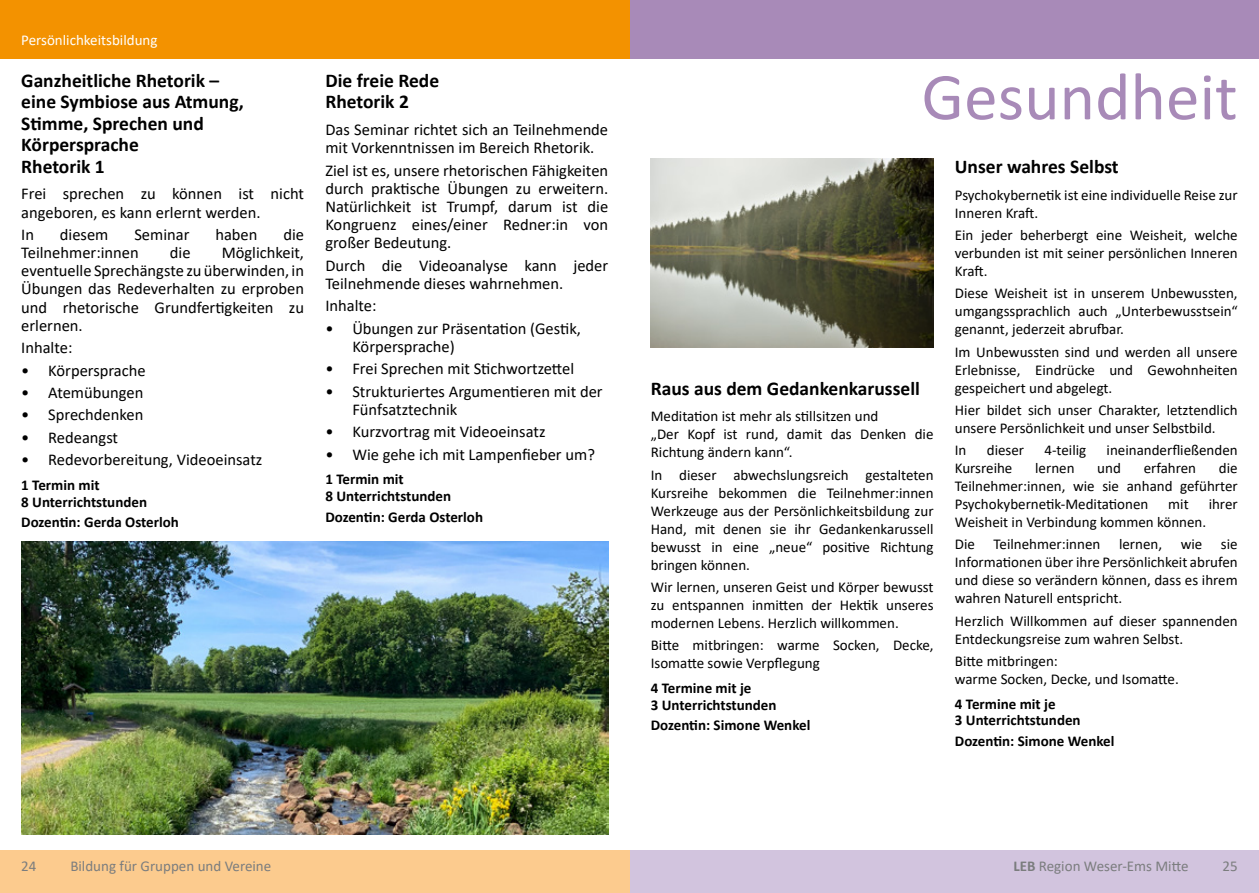
<style>
.page{position:relative;width:1259px;height:893px;background:#fff}
.page>*{position:absolute;margin:0;border:0;box-sizing:border-box;transform-origin:0 0}
.t1{font:67.5px "Calibri";color:#a88ab8}
.t2{font:700 19.5px/21.5px "Calibri";color:#000}
.t3{font:16.5px/18.1px "Calibri";color:#000}
.t4{font:15px/18px "Calibri";color:#000}
.t5{font:700 15px/16.5px "Calibri";color:#000}
.t6{font:15px "Calibri";color:#7b7d7e}
.t7{font:15px "Calibri";color:#fff}
.s1{font-weight:700}
</style>
<div class="page">
<div style="left:629px;top:850px;width:630px;height:43px;background:#d2c4de"></div>
<div style="left:629px;top:0;width:630px;height:58px;background:#a88ab8"></div>
<img style="left:651px;top:159px;width:282px;height:188px">
<div style="left:0;top:850px;width:629px;height:43px;background:#fccb8e"></div>
<div style="left:0;top:0;width:629px;height:58px;background:#f39200"></div>
<img style="left:21px;top:542px;width:587px;height:293px">
<p class="t7" style="left:21px;top:30px;width:138px">Persönlichkeitsbildung</p>
<h2 class="t2" style="left:21px;top:69px;width:224px">Ganzheitliche Rhetorik – eine Symbiose aus Atmung,<br>Stimme, Sprechen und<br>Körpersprache<br>Rhetorik 1</h2>
<p class="t3" style="left:21px;top:184px;width:284px">Frei sprechen zu können ist nicht angeboren, es kann erlernt werden.</p>
<p class="t3" style="left:21px;top:225px;width:14px">In</p>
<p class="t3" style="left:60px;top:225px;width:50px">diesem</p>
<p class="t3" style="left:134px;top:225px;width:57px">Seminar</p>
<p class="t3" style="left:215px;top:225px;width:44px">haben</p>
<p class="t3" style="left:283px;top:225px;width:22px">die</p>
<p class="t3" style="left:21px;top:243px;width:119px">Teilnehmer:innen</p>
<p class="t3" style="left:170px;top:243px;width:22px">die</p>
<p class="t3" style="left:21px;top:243px;width:284px;text-align:justify;text-indent:200px">Möglichkeit, eventuelle Sprechängste zu überwinden, in Übungen das Redeverhalten zu erproben und rhetorische Grundfertigkeiten zu erlernen.</p>
<p class="t3" style="left:21px;top:338px;width:53px">Inhalte:</p>
<p class="t3" style="left:21px;top:361px;width:126px">• Körpersprache</p>
<p class="t3" style="left:21px;top:383px;width:124px">• Atemübungen</p>
<p class="t3" style="left:21px;top:405px;width:124px">• Sprechdenken</p>
<p class="t3" style="left:21px;top:428px;width:98px">• Redeangst</p>
<p class="t3" style="left:21px;top:450px;width:243px">• Redevorbereitung, Videoeinsatz</p>
<p class="t5" style="left:21px;top:477px;width:127px">1 Termin mit<br>8 Unterrichtstunden</p>
<p class="t5" style="left:21px;top:514px;width:159px">Dozentin: Gerda Osterloh</p>
<h2 class="t2" style="left:325px;top:69px;width:115px">Die freie Rede<br>Rhetorik 2</h2>
<p class="t3" style="left:325px;top:120px;width:284px">Das Seminar richtet sich an Teilnehmende mit Vorkenntnissen im Bereich Rhetorik.</p>
<p class="t3" style="left:325px;top:161px;width:284px;text-align:justify">Ziel ist es, unsere rhetorischen Fähigkeiten durch praktische Übungen zu erweitern.<br>Natürlichkeit ist Trumpf, darum ist die Kongruenz eines/einer Redner:in von großer Bedeutung.</p>
<p class="t3" style="left:325px;top:256px;width:284px">Durch die Videoanalyse kann jeder<br>Teilnehmende dieses wahrnehmen.</p>
<p class="t3" style="left:325px;top:296px;width:53px">Inhalte:</p>
<p class="t3" style="left:352px;top:319px;width:230px;text-indent:-27px">• Übungen zur Präsentation (Gestik,<br>Körpersprache)</p>
<p class="t3" style="left:325px;top:359px;width:250px">• Frei Sprechen mit Stichwortzettel</p>
<p class="t3" style="left:352px;top:382px;width:252px;text-indent:-27px">• Strukturiertes Argumentieren mit der<br>Fünfsatztechnik</p>
<p class="t3" style="left:325px;top:422px;width:222px">• Kurzvortrag mit Videoeinsatz</p>
<p class="t3" style="left:325px;top:445px;width:271px">• Wie gehe ich mit Lampenfieber um?</p>
<p class="t5" style="left:325px;top:471px;width:127px">1 Termin mit<br>8 Unterrichtstunden</p>
<p class="t5" style="left:325px;top:508px;width:159px">Dozentin: Gerda Osterloh</p>
<h1 class="t1" style="left:921px;top:50px;width:318px">Gesundheit</h1>
<h2 class="t2" style="left:651px;top:377px;width:271px">Raus aus dem Gedankenkarussell</h2>
<p class="t4" style="left:651px;top:407px;width:284px">Meditation ist mehr als stillsitzen und<br>„Der Kopf ist rund, damit das Denken die<br>Richtung ändern kann“.</p>
<p class="t4" style="left:651px;top:465px;width:284px;text-align:justify">In dieser abwechslungsreich gestalteten Kursreihe bekommen die Teilnehmer:innen Werkzeuge aus der Persönlichkeitsbildung zur Hand, mit denen sie ihr Gedankenkarussell bewusst in eine „neue“ positive Richtung bringen können.</p>
<p class="t4" style="left:651px;top:578px;width:284px;text-align:justify">Wir lernen, unseren Geist und Körper bewusst zu entspannen inmitten der Hektik unseres modernen Lebens. Herzlich willkommen.</p>
<p class="t4" style="left:651px;top:636px;width:284px">Bitte mitbringen: warme Socken, Decke,<br>Isomatte sowie Verpflegung</p>
<p class="t5" style="left:651px;top:680px;width:127px">4 Termine mit je<br>3 Unterrichtstunden</p>
<p class="t5" style="left:651px;top:717px;width:161px">Dozentin: Simone Wenkel</p>
<h2 class="t2" style="left:955px;top:156px;width:165px">Unser wahres Selbst</h2>
<p class="t4" style="left:955px;top:185px;width:284px">Psychokybernetik ist eine individuelle Reise zur<br>Inneren Kraft.</p>
<p class="t4" style="left:955px;top:226px;width:284px;text-align:justify">Ein jeder beherbergt eine Weisheit, welche verbunden ist mit seiner persönlichen Inneren Kraft.</p>
<p class="t4" style="left:955px;top:284px;width:284px;text-align:justify">Diese Weisheit ist in unserem Unbewussten, umgangssprachlich auch „Unterbewusstsein“ genannt, jederzeit abrufbar.</p>
<p class="t4" style="left:955px;top:342px;width:284px;text-align:justify">Im Unbewussten sind und werden all unsere Erlebnisse, Eindrücke und Gewohnheiten gespeichert und abgelegt.</p>
<p class="t4" style="left:955px;top:400px;width:284px">Hier bildet sich unser Charakter, letztendlich unsere Persönlichkeit und unser Selbstbild.</p>
<p class="t4" style="left:955px;top:441px;width:13px">In</p>
<p class="t4" style="left:986px;top:441px;width:39px">dieser</p>
<p class="t4" style="left:1044px;top:441px;width:43px">4-teilig</p>
<p class="t4" style="left:1106px;top:441px;width:133px">ineinanderfließenden</p>
<p class="t4" style="left:955px;top:459px;width:59px">Kursreihe</p>
<p class="t4" style="left:1035px;top:459px;width:41px">lernen</p>
<p class="t4" style="left:1097px;top:459px;width:25px">und</p>
<p class="t4" style="left:1143px;top:459px;width:54px">erfahren</p>
<p class="t4" style="left:955px;top:459px;width:284px;text-align:justify;text-indent:264px">die Teilnehmer:innen, wie sie anhand geführter Psychokybernetik-Meditationen</p>
<p class="t4" style="left:1168px;top:495px;width:22px">mit</p>
<p class="t4" style="left:1208px;top:495px;width:31px">ihrer</p>
<p class="t4" style="left:955px;top:511px;width:284px;line-height:22.2px">Weisheit in Verbindung kommen können.<br>Die Teilnehmer:innen lernen, wie sie</p>
<p class="t4" style="left:955px;top:553px;width:284px;text-align:justify">Informationen über ihre Persönlichkeit abrufen und diese so verändern können, dass es ihrem wahren Naturell entspricht.</p>
<p class="t4" style="left:955px;top:611px;width:284px">Herzlich Willkommen auf dieser spannenden<br>Entdeckungsreise zum wahren Selbst.</p>
<p class="t4" style="left:955px;top:651px;width:225px">Bitte mitbringen:<br>warme Socken, Decke, und Isomatte.</p>
<p class="t5" style="left:955px;top:695px;width:127px">4 Termine mit je<br>3 Unterrichtstunden</p>
<p class="t5" style="left:955px;top:733px;width:161px">Dozentin: Simone Wenkel</p>
<p class="t6" style="left:21px;top:856px;width:17px">24</p>
<p class="t6" style="left:70px;top:856px;width:202px">Bildung für Gruppen und Vereine</p>
<p class="t6" style="left:1013px;top:856px;width:177px"><span class="s1">LEB</span> Region Weser-Ems Mitte</p>
<p class="t6" style="left:1222px;top:856px;width:17px">25</p>
</div>
